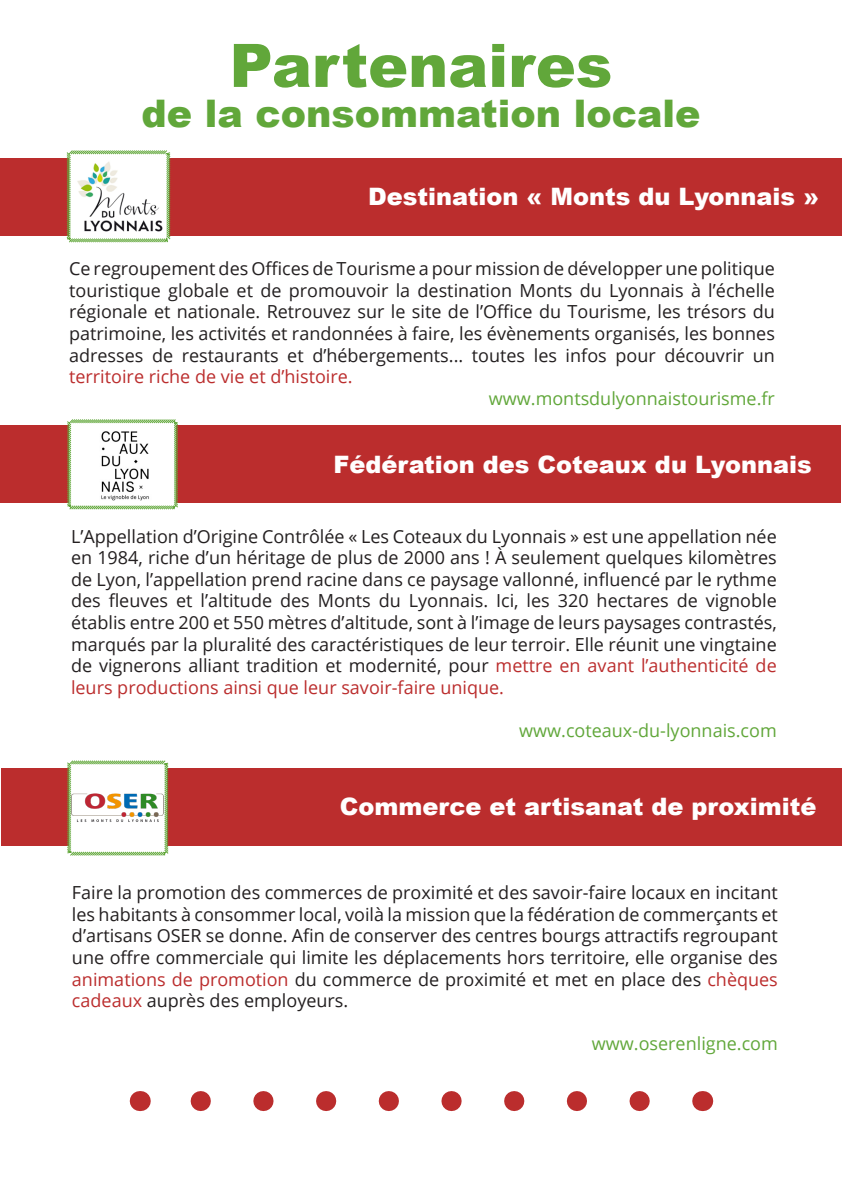
<style>
.page{position:relative;width:842px;height:1191px;background:#fff}
.page>*{position:absolute;margin:0;border:0;box-sizing:border-box;transform-origin:0 0}
.t1{font:900 60px "Arial";color:#61a73a}
.t2{font:900 38px "Arial";color:#61a73a}
.t3{font:900 24px "Arial";color:#fff}
.t4{font:18px/21.6px "Open Sans";color:#231f20;text-align:justify}
.t5{font:18px "Open Sans";color:#61a73a}
.s1{color:#bb2d2d}
</style>
<div class="page">
<svg style="left:190px;top:1091px;width:450px;height:20px"></svg>
<svg style="left:702px;top:1091px;width:1px;height:20px"></svg>
<svg style="left:140px;top:1091px;width:1px;height:20px"></svg>
<div style="left:0;top:158px;width:842px;height:78px;background:#bb2d2d"></div>
<svg style="left:66px;top:150px;width:105px;height:93px;background:#dce2d5"></svg>
<div style="left:1px;top:768px;width:841px;height:77px;background:#bb2d2d"></div>
<div style="left:0;top:425px;width:840px;height:78px;background:#bb2d2d"></div>
<svg style="left:67px;top:419px;width:111px;height:91px;background:#e0e4d9"></svg>
<svg style="left:66px;top:760px;width:103px;height:96px;background:#e4e5d9"></svg>
<p class="t1" style="left:230px;top:22px;width:384px">Partenaires</p>
<p class="t2" style="left:141px;top:85px;width:560px">de la consommation locale</p>
<p class="t3" style="left:368px;top:179px;width:452px">Destination « Monts du Lyonnais »</p>
<p class="t4" style="left:69px;top:257px;width:707px">Ce regroupement des Offices de Tourisme a pour mission de développer une politique touristique globale et de promouvoir la destination Monts du Lyonnais à l’échelle régionale et nationale. Retrouvez sur le site de l’Office du Tourisme, les trésors du patrimoine, les activités et randonnées à faire, les évènements organisés, les bonnes adresses de restaurants et d’hébergements... toutes les infos pour découvrir un <span class="s1">territoire riche de vie et d’histoire.</span></p>
<p class="t5" style="left:489px;top:386px;width:288px">www.montsdulyonnaistourisme.fr</p>
<p class="t3" style="left:334px;top:447px;width:480px">Fédération des Coteaux du Lyonnais</p>
<p class="t4" style="left:71px;top:525px;width:707px">L’Appellation d’Origine Contrôlée « Les Coteaux du Lyonnais » est une appellation née en 1984, riche d’un héritage de plus de 2000 ans ! À seulement quelques kilomètres de Lyon, l’appellation prend racine dans ce paysage vallonné, influencé par le rythme des fleuves et l’altitude des Monts du Lyonnais. Ici, les 320 hectares de vignoble établis entre 200 et 550 mètres d’altitude, sont à l’image de leurs paysages contrastés, marqués par la pluralité des caractéristiques de leur terroir. Elle réunit une vingtaine de vignerons alliant tradition et modernité, pour <span class="s1">mettre en avant l’authenticité de leurs productions ainsi que leur savoir-faire unique.</span></p>
<p class="t5" style="left:519px;top:718px;width:259px">www.coteaux-du-lyonnais.com</p>
<p class="t3" style="left:340px;top:789px;width:478px">Commerce et artisanat de proximité</p>
<p class="t4" style="left:72px;top:881px;width:707px">Faire la promotion des commerces de proximité et des savoir-faire locaux en incitant les habitants à consommer local, voilà la mission que la fédération de commerçants et d’artisans OSER se donne. Afin de conserver des centres bourgs attractifs regroupant une offre commerciale qui limite les déplacements hors territoire, elle organise des <span class="s1">animations de promotion</span> du commerce de proximité et met en place des <span class="s1">chèques cadeaux</span> auprès des employeurs.</p>
<p class="t5" style="left:592px;top:1031px;width:187px">www.oserenligne.com</p>
</div>
